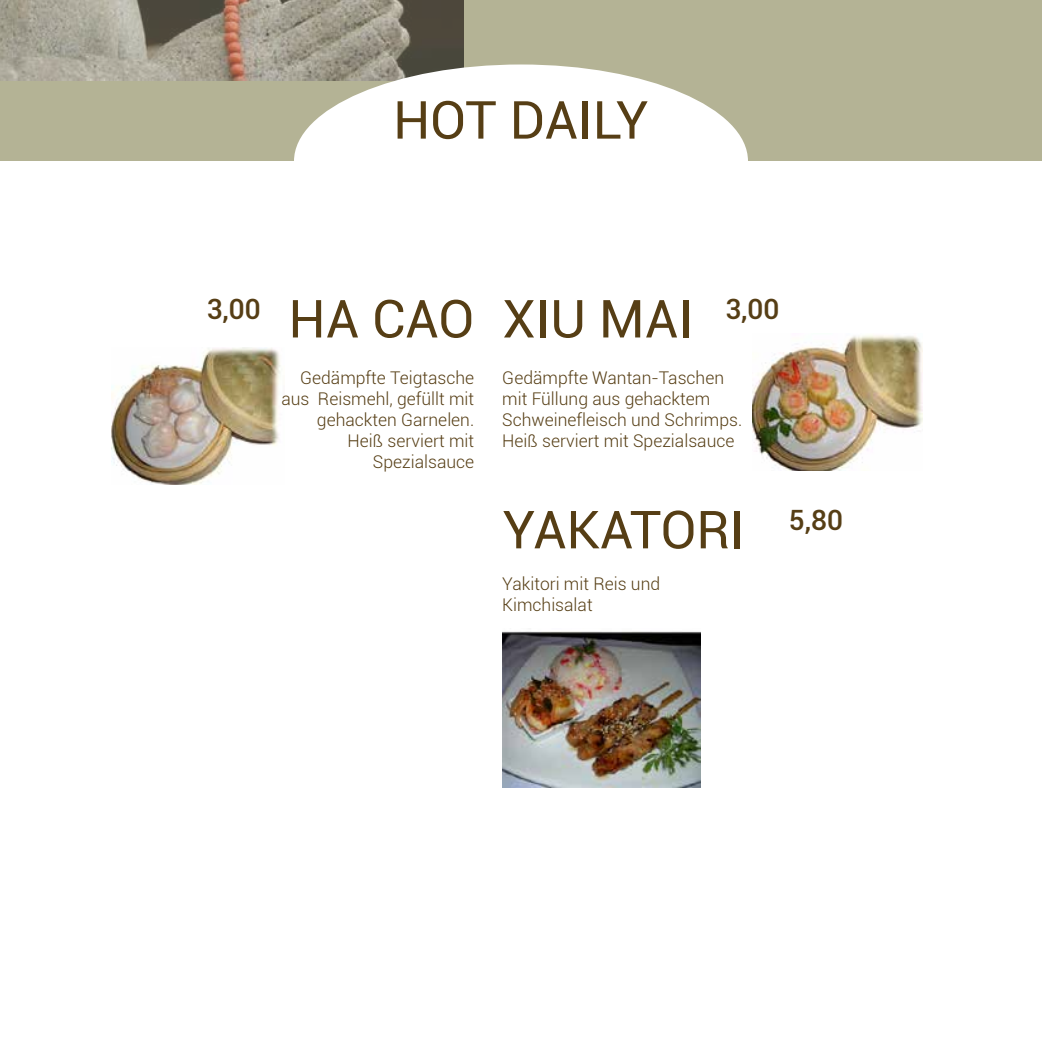
<style>
.page{position:relative;width:1042px;height:1042px;background:#b4b395}
.page>*{position:absolute;margin:0;border:0;box-sizing:border-box;transform-origin:0 0}
.t1{font:52.5px "Roboto";color:#563e15}
.t2{font:500 28px "Roboto";color:#563e15}
.t3{font:300 17.5px/21px "Roboto";color:#563e15}
</style>
<div class="page">
<div style="left:0;top:161px;width:1042px;height:881px;background:#fff"></div>
<img style="left:0;top:0;width:463px;height:80px">
<img style="left:112px;top:348px;width:169px;height:137px">
<img style="left:752px;top:335px;width:170px;height:136px">
<img style="left:502px;top:631px;width:198px;height:156px">
<div style="left:294px;top:64px;width:454px;height:194px;background:#fff;border-radius:50%"></div>
<h1 class="t1" style="left:393px;top:83px;width:257px">H OT DAILY</h1>
<h2 class="t2" style="left:207px;top:289px;width:56px">3,00</h2>
<h2 class="t2" style="left:725px;top:289px;width:56px">3,00</h2>
<h1 class="t1" style="left:288px;top:282px;width:187px">HA CAO</h1>
<p class="t3" style="left:281px;top:366px;width:194px;text-align:right">Gedämpfte Teigtasche aus Reismehl, gefüllt mit gehackten Garnelen.<br>Heiß serviert mit<br>Spezialsauce</p>
<h1 class="t1" style="left:502px;top:282px;width:192px">XIU MAI</h1>
<p class="t3" style="left:502px;top:366px;width:241px">Gedämpfte Wantan-Taschen mit Füllung aus gehacktem<br>Schweinefleisch und Schrimps.<br>Heiß serviert mit Spezialsauce</p>
<h1 class="t1" style="left:502px;top:493px;width:244px">YAKATORI</h1>
<p class="t3" style="left:502px;top:573px;width:159px">Yakitori mit Reis und<br>Kimchisalat</p>
<h2 class="t2" style="left:789px;top:500px;width:56px">5,80</h2>
</div>
